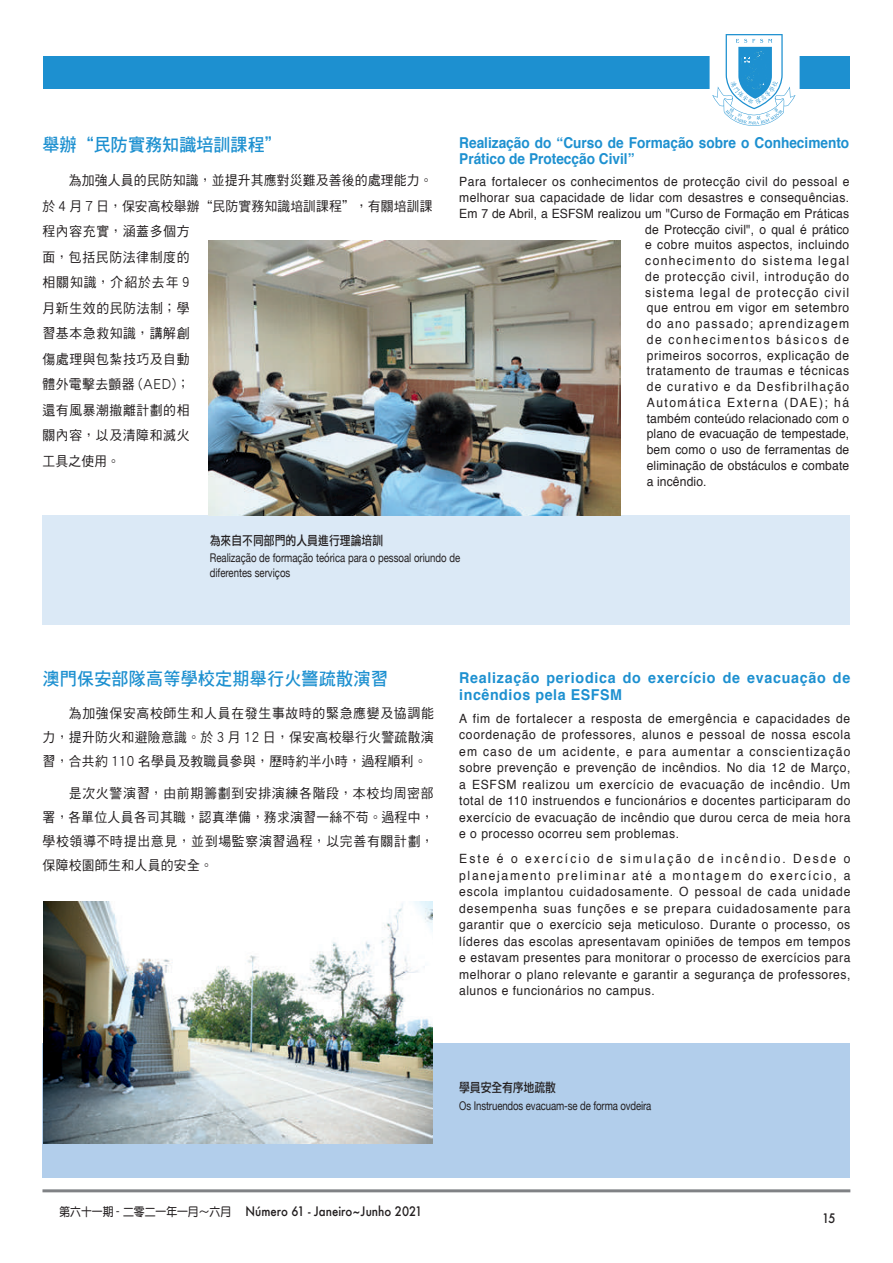
<style>
.page{position:relative;width:893px;height:1263px;background:#fff}
.page>*{position:absolute;margin:0;border:0;box-sizing:border-box;transform-origin:0 0}
.t1{font:18px "DF Hei HK W7";letter-spacing:.01em;color:#1d90d0;scale:.95 1}
.t2{font:700 15px/15.8px "Helvetica";color:#1d90d0;scale:.91 1}
.t3{font:700 15px/16.5px "Helvetica";letter-spacing:.05em;color:#1d90d0;scale:.95 1}
.t4{font:13.5px/24px "DF Hei HK W5";letter-spacing:.025em;color:#231f20;text-align:justify;scale:.95 1}
.t5{font:13.5px/25.5px "DF Hei HK W5";letter-spacing:.045em;color:#231f20;scale:.95 1}
.t6{font:12.75px/16.5px "Helvetica";letter-spacing:.04em;color:#231f20;text-align:justify;scale:.95 1}
.t7{font:12.75px "Helvetica";letter-spacing:.01em;color:#231f20;scale:.95 1}
.t8{font:12.75px "Helvetica";letter-spacing:.1em;color:#231f20;scale:.95 1}
.t9{font:12.75px "Helvetica";letter-spacing:.015em;color:#231f20;scale:.95 1}
.t10{font:12.75px "Helvetica";letter-spacing:.08em;color:#231f20;scale:.95 1}
.t11{font:12.75px "Helvetica";letter-spacing:.095em;color:#231f20;scale:.95 1}
.t12{font:12.75px "Helvetica";letter-spacing:.11em;color:#231f20;scale:.95 1}
.t13{font:12.75px "DF Li Hei HK W5";color:#231f20;scale:.85 1}
.t14{font:12.75px "Helvetica";letter-spacing:.125em;color:#231f20;scale:.95 1}
.t15{font:12.75px "Helvetica";letter-spacing:.135em;color:#231f20;scale:.95 1}
.t16{font:500 12.75px "Futura";color:#231f20;scale:.9 1}
.t17{font:12px/15px "Helvetica Neue";color:#231f20;scale:.8 1}
.t18{font:12px "DF Yuan HK W7";color:#231f20;scale:.9 1}
.s1{font-family:"Futura";font-weight:500;font-size:12.75px}
</style>
<div class="page">
<hr style="left:42px;top:1189px;width:808px;height:3px;background:#808285">
<div style="left:43px;top:57px;width:807px;height:32px;background:#1d90d0"></div>
<svg style="left:710px;top:34px;width:90px;height:92px"></svg>
<div style="left:43px;top:515px;width:807px;height:110px;background:#dbe9f6"></div>
<div style="left:43px;top:1043px;width:807px;height:135px;background:#b2ceeb"></div>
<img style="left:43px;top:901px;width:390px;height:242px">
<img style="left:208px;top:240px;width:412px;height:275px">
<h1 class="t1" style="left:43px;top:135px;width:253px">舉辦“民防實務知識培訓課程”</h1>
<p class="t5" style="left:43px;top:168px;width:412px;text-indent:26px">為加強人員的民防知識，並提升其應對災難及善後的處理能力。於 4 月 7 日，保安高校舉辦“民防實務知識培訓課程”，有關培訓課程內容充實，涵蓋多個方<br>面，包括民防法律制度的<br>相關知識，介紹於去年 9<br>月新生效的民防法制；學<br>習基本急救知識，講解創<br>傷處理與包紮技巧及自動<br>體外電擊去顫器 (AED)；<br>還有風暴潮撤離計劃的相<br>關內容，以及清障和滅火<br>工具之使用。</p>
<p class="t2" style="left:459px;top:135px;width:430px">Realização do “Curso de Formação sobre o Conhecimento<br>Prático de Protecção Civil”</p>
<p class="t6" style="left:459px;top:174px;width:412px">Para fortalecer os conhecimentos de protecção civil do pessoal e</p>
<p class="t6" style="left:459px;top:190px;width:412px">melhorar sua capacidade de lidar com desastres e consequências.</p>
<p class="t7" style="left:459px;top:204px;width:412px">Em 7 de Abril, a ESFSM realizou um "Curso de Formação em Práticas</p>
<p class="t9" style="left:645px;top:219px;width:216px">de Protecção civil", o qual é prático</p>
<p class="t6" style="left:645px;top:237px;width:216px">e cobre muitos aspectos, incluindo</p>
<p class="t12" style="left:645px;top:251px;width:216px">conhecimento do sistema legal</p>
<p class="t10" style="left:645px;top:267px;width:216px">de protecção civil, introdução do</p>
<p class="t11" style="left:645px;top:282px;width:216px">sistema legal de protecção civil</p>
<p class="t6" style="left:647px;top:300px;width:215px">que entrou em vigor em setembro</p>
<p class="t8" style="left:647px;top:314px;width:215px">do ano passado; aprendizagem</p>
<p class="t15" style="left:647px;top:330px;width:215px">de conhecimentos básicos de</p>
<p class="t6" style="left:647px;top:347px;width:215px">primeiros socorros, explicação de</p>
<p class="t6" style="left:647px;top:363px;width:215px">tratamento de traumas e técnicas</p>
<p class="t8" style="left:647px;top:377px;width:215px">de curativo e da Desfibrilhação</p>
<p class="t14" style="left:647px;top:393px;width:215px">Automática Externa (DAE); há</p>
<p class="t7" style="left:647px;top:408px;width:215px">também conteúdo relacionado com o</p>
<p class="t7" style="left:647px;top:424px;width:215px">plano de evacuação de tempestade,</p>
<p class="t7" style="left:647px;top:440px;width:215px">bem como o uso de ferramentas de</p>
<p class="t7" style="left:647px;top:456px;width:215px">eliminação de obstáculos e combate</p>
<p class="t7" style="left:647px;top:471px;width:64px">a incêndio.</p>
<p class="t13" style="left:210px;top:534px;width:206px">為來自不同部門的人員進行理論培訓</p>
<p class="t17" style="left:210px;top:551px;width:315px">Realização de formação teórica para o pessoal oriundo de diferentes serviços</p>
<h1 class="t1" style="left:43px;top:669px;width:365px">澳門保安部隊高等學校定期舉行火警疏散演習</h1>
<p class="t4" style="left:43px;top:701px;width:413px;text-indent:26px">為加強保安高校師生和人員在發生事故時的緊急應變及協調能力，提升防火和避險意識。於 3 月 12 日，保安高校舉行火警疏散演習，合共約 110 名學員及教職員參與，歷時約半小時，過程順利。</p>
<p class="t4" style="left:43px;top:781px;width:413px;text-indent:26px">是次火警演習，由前期籌劃到安排演練各階段，本校均周密部署，各單位人員各司其職，認真準備，務求演習一絲不苟。過程中，學校領導不時提出意見，並到場監察演習過程，以完善有關計劃，保障校園師生和人員的安全。</p>
<p class="t3" style="left:459px;top:670px;width:413px">Realização periodica do exercício de evacuação de incêndios pela ESFSM</p>
<p class="t6" style="left:459px;top:710px;width:413px">A fim de fortalecer a resposta de emergência e capacidades de coordenação de professores, alunos e pessoal de nossa escola em caso de um acidente, e para aumentar a conscientização sobre prevenção e prevenção de incêndios. No dia 12 de Março, a ESFSM realizou um exercício de evacuação de incêndio. Um total de 110 instruendos e funcionários e docentes participaram do exercício de evacuação de incêndio que durou cerca de meia hora e o processo ocorreu sem problemas.</p>
<p class="t6" style="left:459px;top:851px;width:413px">Este é o exercício de simulação de incêndio. Desde o planejamento preliminar até a montagem do exercício, a escola implantou cuidadosamente. O pessoal de cada unidade desempenha suas funções e se prepara cuidadosamente para garantir que o exercício seja meticuloso. Durante o processo, os líderes das escolas apresentavam opiniões de tempos em tempos e estavam presentes para monitorar o processo de exercícios para melhorar o plano relevante e garantir a segurança de professores, alunos e funcionários no campus.</p>
<p class="t13" style="left:459px;top:1081px;width:115px">學員安全有序地疏散</p>
<p class="t17" style="left:459px;top:1098px;width:242px">Os Instruendos evacuam-se de forma ovdeira</p>
<p class="t18" style="left:59px;top:1205px;width:327px">第六十一期 - 二零二一年一月～六月 <span class="s1">Número 61 - Janeiro</span></p>
<p class="t16" style="left:352px;top:1209px;width:11px">~</p>
<p class="t16" style="left:361px;top:1203px;width:70px">Junho 2021</p>
<p class="t16" style="left:822px;top:1210px;width:16px">15</p>
</div>
